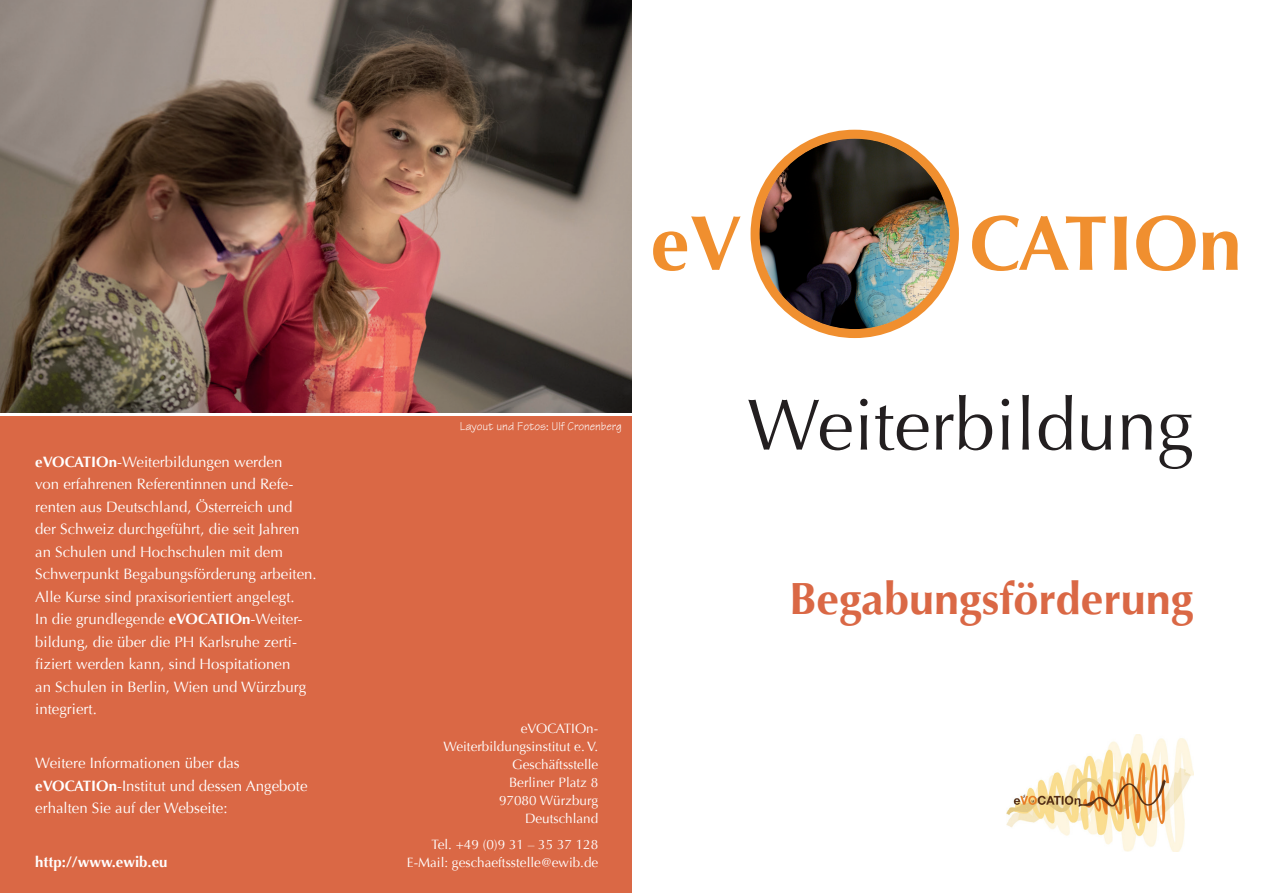
<style>
.page{position:relative;width:1263px;height:893px;background:#fff}
.page>*{position:absolute;margin:0;border:0;box-sizing:border-box;transform-origin:0 0}
.Text{font:700 78px "Optima";color:#f08f2f}
.Text-2{font:72.75px "Optima";color:#231f20}
.Text-3{font:700 45px "Optima";color:#da6845}
.Text_weiß{font:15px/22.5px "Optima";color:#fff}
.Text_weiß-2{font:700 15px "Optima";color:#fff}
.t1{font:13.5px/18px "Optima";color:#fff;text-align:right}
.Text-4{font:12px "Technical";color:#fff}
.s1{font-weight:700}
</style>
<div class="page">
<img style="left:759px;top:138px;width:191px;height:192px;border-radius:96px">
<div style="left:750px;top:130px;width:209px;height:208px;border:9px solid #f08f2f;border-radius:50%"></div>
<img style="left:1006px;top:734px;width:187px;height:117px">
<div style="left:0;top:416px;width:631px;height:477px;background:#da6845"></div>
<img style="left:0;top:0;width:631px;height:413px">
<p class="Text_weiß" style="left:35px;top:450px;width:283px"><span class="s1">eVOCATIOn</span>-Weiterbildungen werden<br>von erfahrenen Referentinnen und Refe&shy;renten aus Deutschland, Österreich und der Schweiz durchgeführt, die seit Jahren an Schulen und Hochschulen mit dem Schwerpunkt Begabungsförderung arbeiten.<br>Alle Kurse sind praxisorientiert angelegt.<br>In die grundlegende <span class="s1">eVOCATIOn</span>-Weiter&shy;bildung, die über die PH Karlsruhe zerti&shy;fiziert werden kann, sind Hospitationen<br>an Schulen in Berlin, Wien und Würzburg integriert.</p>
<p class="Text_weiß" style="left:35px;top:752px;width:274px">Weitere Informationen über das <span class="s1">eVOCATIOn</span>-Institut und dessen Angebote erhalten Sie auf der Webseite:</p>
<p class="Text_weiß-2" style="left:35px;top:853px;width:134px">http://www.ewib.eu</p>
<p class="Text" style="left:650px;top:198px;width:93px">eV</p>
<p class="Text" style="left:969px;top:198px;width:274px">CATIOn</p>
<p class="Text-4" style="left:460px;top:419px;width:163px">Layout und Fotos: Ulf Cronenberg</p>
<p class="t1" style="left:443px;top:719px;width:156px">eVOCATIOn-<br>Weiterbildungsinstitut e. V.<br>Geschäftsstelle<br>Berliner Platz 8<br>97080 Würzburg<br>Deutschland</p>
<p class="t1" style="left:407px;top:836px;width:193px">Tel. +49 (0)9 31 – 35 37 128<br>E-Mail: geschaeftsstelle@ewib.de</p>
<p class="Text-2" style="left:747px;top:383px;width:448px">Weiterbildung</p>
<p class="Text-3" style="left:789px;top:572px;width:406px">Begabungsförderung</p>
</div>
